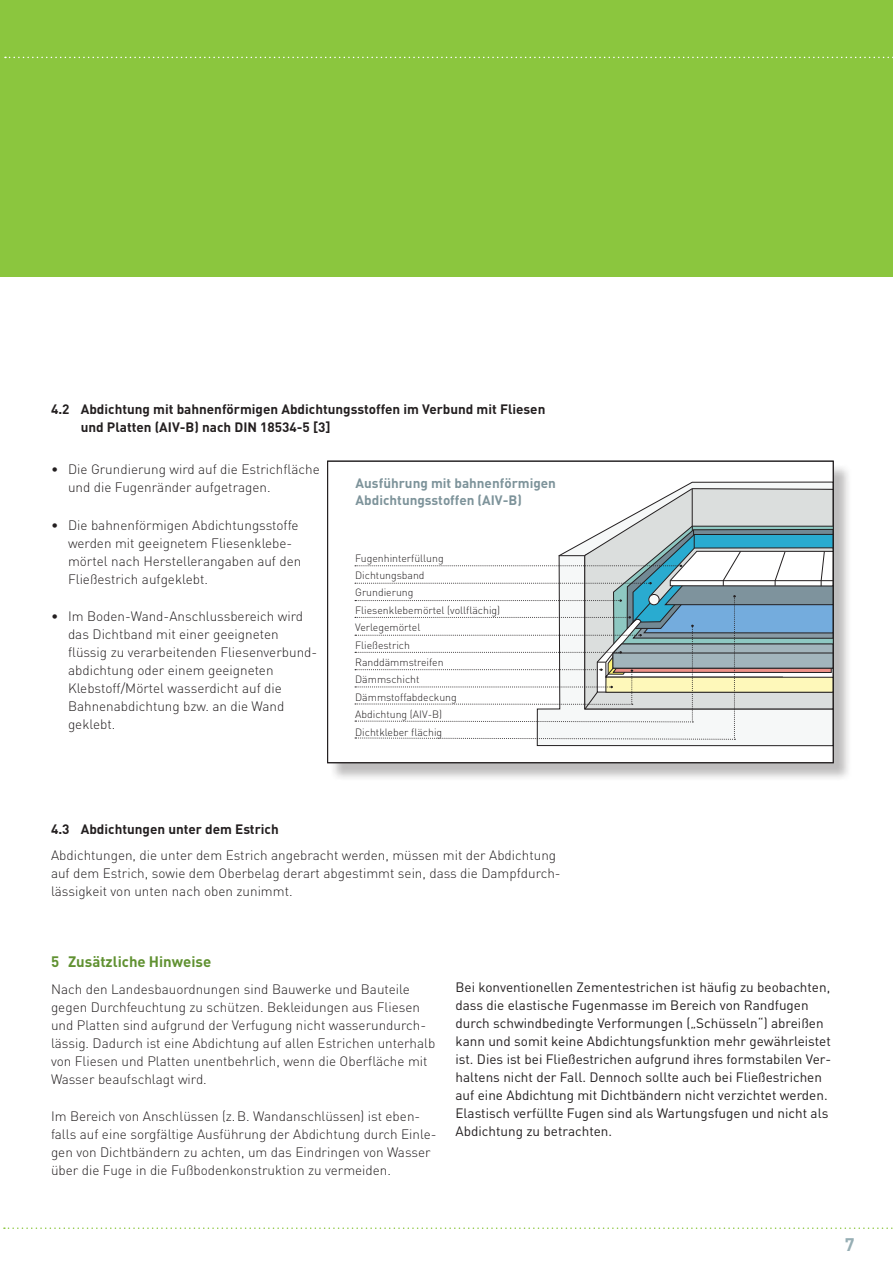
<style>
.page{position:relative;width:893px;height:1263px;background:#fff}
.page>*{position:absolute;margin:0;border:0;box-sizing:border-box;transform-origin:0 0}
.t1{font:700 18px "DIN";color:#96aeb4}
.t2{font:700 15px "DIN";color:#609131}
.t3{font:300 13.5px/18px "DIN";color:#231f20}
.t4{font:13.5px/18px "DIN";color:#231f20}
.t5{font:700 13.5px/18px "DIN";color:#231f20}
.t6{font:700 13.5px/16.5px "DIN";color:#7d939a}
.t7{font:300 10.5px/17.4px "DIN";color:#231f20}
</style>
<div class="page">
<svg style="left:4px;top:1227px;width:889px;height:2px"></svg>
<div style="left:0;top:0;width:893px;height:277px;background:#8bc63e"></div>
<svg style="left:4px;top:57px;width:889px;height:1px"></svg>
<div style="left:330px;top:463px;width:522px;height:319px;background:#231f20;opacity:.3"></div>
<div style="left:328px;top:461px;width:505px;height:302px;background:#fff"></div>
<svg style="left:537px;top:482px;width:294px;height:264px"></svg>
<svg style="left:584px;top:488px;width:247px;height:38px"></svg>
<hr style="left:692px;top:489px;width:1px;height:42px;background:#231f20">
<svg style="left:355px;top:526px;width:476px;height:214px"></svg>
<div style="left:327px;top:461px;width:506px;height:302px;border:1px solid #231f20"></div>
<p class="t5" style="left:81px;top:399px;width:466px;text-indent:-30px">4.2 Abdichtung mit bahnenförmigen Abdichtungsstoffen im Verbund mit Fliesen und Platten (AIV-B) nach DIN 18534-5 [3]</p>
<p class="t3" style="left:68px;top:460px;width:253px;text-indent:-17px">• Die Grundierung wird auf die Estrichfläche und die Fugenränder aufgetragen.</p>
<p class="t3" style="left:68px;top:515px;width:235px;text-indent:-17px">• Die bahnenförmigen Abdichtungsstoffe werden mit geeignetem Fliesenklebe&shy;mörtel nach Herstellerangaben auf den Fließestrich aufgeklebt.</p>
<p class="t3" style="left:68px;top:607px;width:251px;text-indent:-17px">• Im Boden-Wand-Anschlussbereich wird das Dichtband mit einer geeigneten flüssig zu verarbeitenden Fliesenverbund&shy;abdichtung oder einem geeigneten Klebstoff/Mörtel wasserdicht auf die Bahnenabdichtung bzw. an die Wand geklebt.</p>
<p class="t6" style="left:356px;top:474px;width:202px">Ausführung mit bahnenförmigen<br>Abdichtungsstoffen (AIV-B)</p>
<p class="t7" style="left:355px;top:549px;width:147px">Fugenhinterfüllung<br>Dichtungsband<br>Grundierung<br>Fliesenklebemörtel (vollflächig)<br>Verlegemörtel<br>Fließestrich<br>Randdämmstreifen<br>Dämmschicht<br>Dämmstoffabdeckung<br>Abdichtung (AIV-B)<br>Dichtkleber flächig</p>
<p class="t5" style="left:51px;top:819px;width:229px">4.3 Abdichtungen unter dem Estrich</p>
<p class="t3" style="left:51px;top:846px;width:511px">Abdichtungen, die unter dem Estrich angebracht werden, müssen mit der Abdichtung auf dem Estrich, sowie dem Oberbelag derart abgestimmt sein, dass die Dampfdurch&shy;lässigkeit von unten nach oben zunimmt.</p>
<p class="t2" style="left:51px;top:951px;width:162px">5 Zusätzliche Hinweise</p>
<p class="t3" style="left:51px;top:980px;width:386px">Nach den Landesbauordnungen sind Bauwerke und Bauteile gegen Durchfeuchtung zu schützen. Bekleidungen aus Fliesen und Platten sind aufgrund der Verfugung nicht wasserundurch&shy;lässig. Dadurch ist eine Abdichtung auf allen Estrichen unterhalb von Fliesen und Platten unentbehrlich, wenn die Oberfläche mit Wasser beaufschlagt wird.</p>
<p class="t3" style="left:51px;top:1107px;width:387px">Im Bereich von Anschlüssen (z.B. Wandanschlüssen) ist eben&shy;falls auf eine sorgfältige Ausführung der Abdichtung durch Einle&shy;gen von Dichtbändern zu achten, um das Eindringen von Wasser über die Fuge in die Fußbodenkonstruktion zu vermeiden.</p>
<p class="t4" style="left:455px;top:977px;width:377px">Bei konventionellen Zementestrichen ist häufig zu beobachten, dass die elastische Fugenmasse im Bereich von Randfugen durch schwindbedingte Verformungen („Schüsseln“) abreißen kann und somit keine Abdichtungsfunktion mehr gewährleistet ist. Dies ist bei Fließestrichen aufgrund ihres formstabilen Ver&shy;haltens nicht der Fall. Dennoch sollte auch bei Fließestrichen auf eine Abdichtung mit Dichtbändern nicht verzichtet werden.<br>Elastisch verfüllte Fugen sind als Wartungsfugen und nicht als Abdichtung zu betrachten.</p>
<h1 class="t1" style="left:845px;top:1233px;width:11px">7</h1>
</div>
